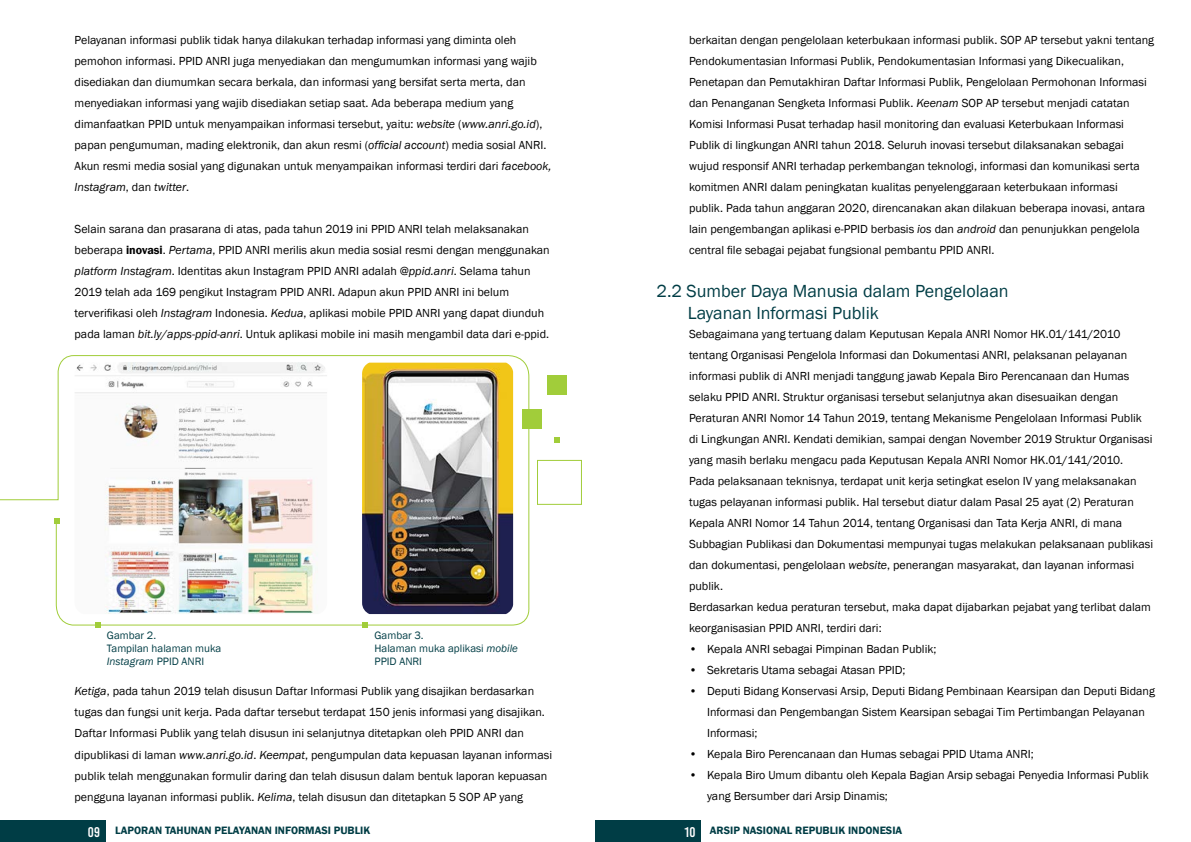
<style>
.page{position:relative;width:1191px;height:842px;background:#fff}
.page>*{position:absolute;margin:0;border:0;box-sizing:border-box;transform-origin:0 0}
.t1{font:18px/21.6px "Franklin Gothic";color:#003d45}
.t2{font:14px "Bebas Kai";color:#fff}
.t3{font:12px/21px "Franklin Gothic";color:#000}
.t4{font:11px/13.2px "Franklin Gothic";color:#003d45}
.t5{font:600 11px "Franklin Gothic";color:#003d45}
.s1{font-style:italic}
.s2{font-weight:600}
.s3{font-family:"Bebas Kai";font-weight:400;font-size:14px;color:#fff}
</style>
<div class="page">
<div style="left:0;top:821px;width:106px;height:21px;background:#003d45"></div>
<div style="left:595px;top:821px;width:106px;height:21px;background:#003d45"></div>
<svg style="left:362px;top:626px;width:6px;height:2px"></svg>
<img style="left:0;top:355px;width:531px;height:271px">
<svg style="left:54px;top:518px;width:6px;height:6px"></svg>
<div style="left:522px;top:410px;width:19px;height:19px;background:#a1cd3a"></div>
<div style="left:537px;top:460px;width:45px;height:45px;border:1px solid #a1cd3a"></div>
<svg style="left:554px;top:437px;width:6px;height:6px"></svg>
<div style="left:547px;top:375px;width:19px;height:19px;background:#a1cd3a"></div>
<p class="t3" style="left:689px;top:30px;width:466px">berkaitan dengan pengelolaan keterbukaan informasi publik. SOP AP tersebut yakni tentang Pendokumentasian Informasi Publik, Pendokumentasian Informasi yang Dikecualikan, Penetapan dan Pemutakhiran Daftar Informasi Publik, Pengelolaan Permohonan Informasi dan Penanganan Sengketa Informasi Publik. <span class="s1">Keenam</span> SOP AP tersebut menjadi catatan Komisi Informasi Pusat terhadap hasil monitoring dan evaluasi Keterbukaan Informasi Publik di lingkungan ANRI tahun 2018. Seluruh inovasi tersebut dilaksanakan sebagai wujud responsif ANRI terhadap perkembangan teknologi, informasi dan komunikasi serta komitmen ANRI dalam peningkatan kualitas penyelenggaraan keterbukaan informasi publik. Pada tahun anggaran 2020, direncanakan akan dilakuan beberapa inovasi, antara lain pengembangan aplikasi e-PPID berbasis <span class="s1">ios</span> dan <span class="s1">android</span> dan penunjukkan pengelola central file sebagai pejabat fungsional pembantu PPID ANRI.</p>
<p class="t3" style="left:75px;top:30px;width:478px">Pelayanan informasi publik tidak hanya dilakukan terhadap informasi yang diminta oleh pemohon informasi. PPID ANRI juga menyediakan dan mengumumkan informasi yang wajib disediakan dan diumumkan secara berkala, dan informasi yang bersifat serta merta, dan menyediakan informasi yang wajib disediakan setiap saat. Ada beberapa medium yang dimanfaatkan PPID untuk menyampaikan informasi tersebut, yaitu: <span class="s1">website</span> (<span class="s1">www.anri.go.id</span>), papan pengumuman, mading elektronik, dan akun resmi (<span class="s1">official account</span>) media sosial ANRI.<br>Akun resmi media sosial yang digunakan untuk menyampaikan informasi terdiri dari <span class="s1">facebook, Instagram</span>, dan <span class="s1">twitter</span>.</p>
<p class="t3" style="left:75px;top:219px;width:476px">Selain sarana dan prasarana di atas, pada tahun 2019 ini PPID ANRI telah melaksanakan beberapa <span class="s2">inovasi</span>. <span class="s1">Pertama</span>, PPID ANRI merilis akun media sosial resmi dengan menggunakan <span class="s1">platform Instagram</span>. Identitas akun Instagram PPID ANRI adalah <span class="s1">@ppid.anri</span>. Selama tahun 2019 telah ada 169 pengikut Instagram PPID ANRI. Adapun akun PPID ANRI ini belum terverifikasi oleh <span class="s1">Instagram</span> Indonesia. <span class="s1">Kedua</span>, aplikasi mobile PPID ANRI yang dapat diunduh pada laman <span class="s1">bit.ly/apps-ppid-anri</span>. Untuk aplikasi mobile ini masih mengambil data dari e-ppid.</p>
<h1 class="t1" style="left:688px;top:281px;width:322px;text-indent:-32px">2.2 Sumber Daya Manusia dalam Pengelolaan<br>Layanan Informasi Publik</h1>
<p class="t3" style="left:689px;top:324px;width:465px">Sebagaimana yang tertuang dalam Keputusan Kepala ANRI Nomor HK.01/141/2010 tentang Organisasi Pengelola Informasi dan Dokumentasi ANRI, pelaksanan pelayanan informasi publik di ANRI menjadi tanggung jawab Kepala Biro Perencanaan dan Humas selaku PPID ANRI. Struktur organisasi tersebut selanjutnya akan disesuaikan dengan Peraturan ANRI Nomor 14 Tahun 2019, tentang Mekanisme Pengelolaan Informasi Publik di Lingkungan ANRI. Kendati demikian, sampai dengan November 2019 Struktur Organisasi yang masih berlaku mengacu pada Keputusan Kepala ANRI Nomor HK.01/141/2010.<br>Pada pelaksanaan teknisnya, terdapat unit kerja setingkat eselon IV yang melaksanakan tugas pelayanan informasi publik. Hal tersebut diatur dalam Pasal 25 ayat (2) Peraturan Kepala ANRI Nomor 14 Tahun 2014, tentang Organisasi dan Tata Kerja ANRI, di mana Subbagian Publikasi dan Dokumentasi mempunyai tugas melakukan pelaksanaan publikasi dan dokumentasi, pengelolaan <span class="s1">website</span>, penerangan masyarakat, dan layanan informasi publik.<br>Berdasarkan kedua peraturan tersebut, maka dapat dijabarkan pejabat yang terlibat dalam keorganisasian PPID ANRI, terdiri dari:</p>
<p class="t3" style="left:689px;top:639px;width:249px">• Kepala ANRI sebagai Pimpinan Badan Publik;</p>
<p class="t3" style="left:689px;top:660px;width:218px">• Sekretaris Utama sebagai Atasan PPID;</p>
<p class="t3" style="left:707px;top:681px;width:449px;text-indent:-18px">• Deputi Bidang Konservasi Arsip, Deputi Bidang Pembinaan Kearsipan dan Deputi Bidang<br>Informasi dan Pengembangan Sistem Kearsipan sebagai Tim Pertimbangan Pelayanan<br>Informasi;</p>
<p class="t3" style="left:689px;top:744px;width:346px">• Kepala Biro Perencanaan dan Humas sebagai PPID Utama ANRI;</p>
<p class="t3" style="left:707px;top:765px;width:443px;text-indent:-18px">• Kepala Biro Umum dibantu oleh Kepala Bagian Arsip sebagai Penyedia Informasi Publik yang Bersumber dari Arsip Dinamis;</p>
<p class="t2" style="left:684px;top:824px;width:12px">10</p>
<p class="t4" style="left:107px;top:628px;width:116px">Gambar 2.<br>Tampilan halaman muka<br><span class="s1">Instagram</span> PPID ANRI</p>
<p class="t4" style="left:374px;top:628px;width:145px">Gambar 3.<br>Halaman muka aplikasi <span class="s1">mobile<br></span>PPID ANRI</p>
<p class="t3" style="left:75px;top:681px;width:479px"><span class="s1">Ketiga</span>, pada tahun 2019 telah disusun Daftar Informasi Publik yang disajikan berdasarkan tugas dan fungsi unit kerja. Pada daftar tersebut terdapat 150 jenis informasi yang disajikan.<br>Daftar Informasi Publik yang telah disusun ini selanjutnya ditetapkan oleh PPID ANRI dan dipublikasi di laman <span class="s1">www.anri.go.id</span>. <span class="s1">Keempat</span>, pengumpulan data kepuasan layanan informasi publik telah menggunakan formulir daring dan telah disusun dalam bentuk laporan kepuasan pengguna layanan informasi publik. <span class="s1">Kelima</span>, telah disusun dan ditetapkan 5 SOP AP yang</p>
<p class="t5" style="left:88px;top:824px;width:284px"><span class="s3">09</span> LAPORAN TAHUNAN PELAYANAN INFORMASI PUBLIK</p>
<p class="t5" style="left:710px;top:824px;width:194px">ARSIP NASIONAL REPUBLIK INDONESIA</p>
</div>
